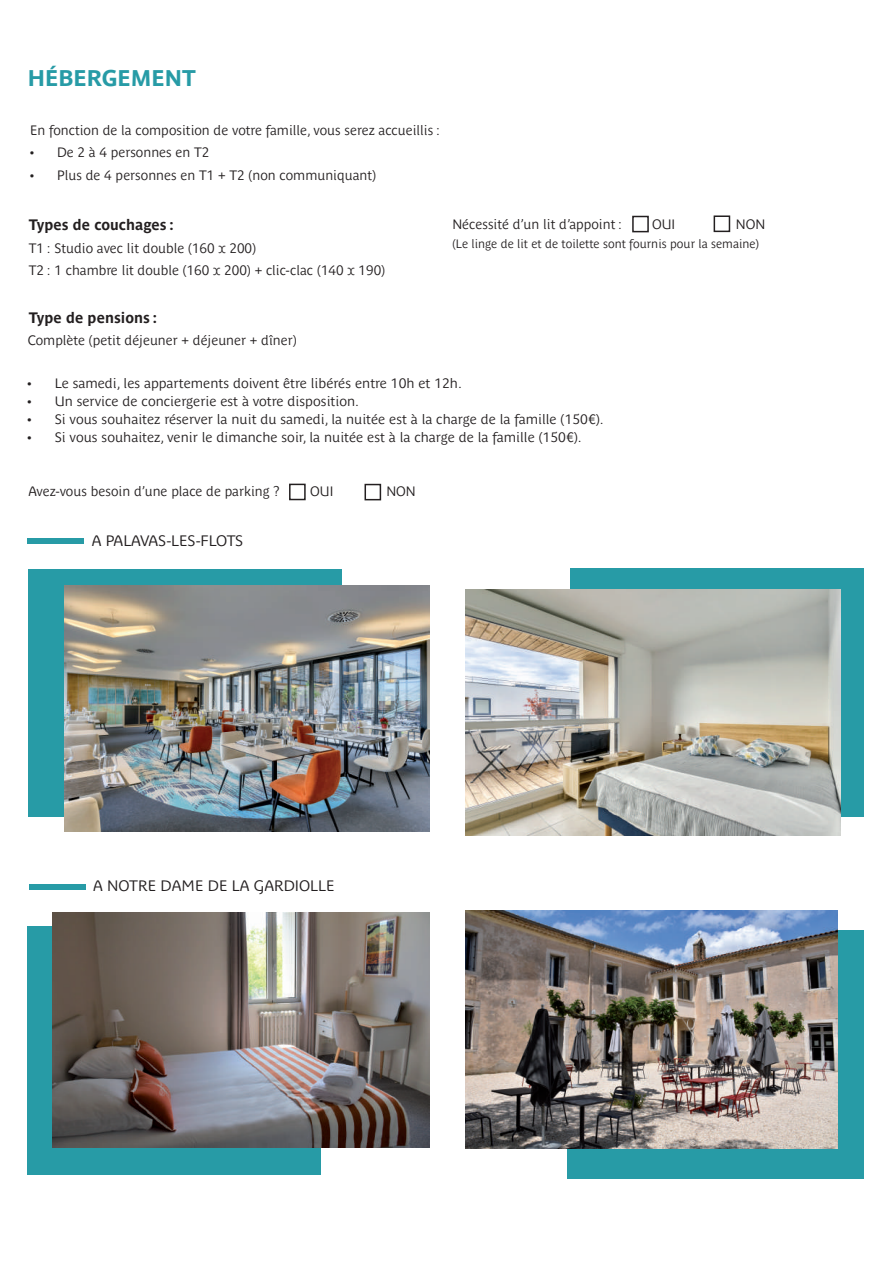
<style>
.page{position:relative;width:893px;height:1263px;background:#fff}
.page>*{position:absolute;margin:0;border:0;box-sizing:border-box;transform-origin:0 0}
.t1{font:700 22.5px "Parisine Std";color:#279ba6}
.t2{font:15px "Parisine Plus Std Gris";color:#231f20}
.t3{font:700 15px "Parisine Std";color:#231f20}
.t4{font:13.5px/22.5px "Parisine Plus Std Gris";color:#231f20}
.t5{font:12px "Parisine Plus Std Gris";color:#231f20}
</style>
<div class="page">
<div style="left:632px;top:216px;width:17px;height:16px;border:2px solid #231f20"></div>
<div style="left:714px;top:215px;width:16px;height:17px;border:2px solid #231f20"></div>
<div style="left:289px;top:484px;width:17px;height:16px;border:2px solid #231f20"></div>
<div style="left:364px;top:484px;width:17px;height:16px;border:2px solid #231f20"></div>
<div style="left:28px;top:569px;width:313px;height:248px;background:#279ba6"></div>
<div style="left:571px;top:569px;width:293px;height:248px;background:#279ba6"></div>
<img style="left:64px;top:586px;width:365px;height:246px">
<img style="left:465px;top:589px;width:376px;height:246px">
<div style="left:28px;top:539px;width:56px;height:5px;background:#279ba6"></div>
<div style="left:29px;top:884px;width:57px;height:5px;background:#279ba6"></div>
<div style="left:28px;top:926px;width:293px;height:248px;background:#279ba6"></div>
<div style="left:567px;top:931px;width:297px;height:248px;background:#279ba6"></div>
<img style="left:53px;top:912px;width:376px;height:235px">
<img style="left:465px;top:910px;width:372px;height:239px">
<h1 class="t1" style="left:28px;top:65px;width:170px">HÉBERGEMENT</h1>
<p class="t4" style="left:30px;top:119px;width:411px">En fonction de la composition de votre famille, vous serez accueillis :</p>
<p class="t4" style="left:30px;top:141px;width:181px">• De 2 à 4 personnes en T2</p>
<p class="t4" style="left:30px;top:164px;width:348px">• Plus de 4 personnes en T1 + T2 (non communiquant)</p>
<p class="t3" style="left:29px;top:216px;width:146px">Types de couchages :</p>
<p class="t4" style="left:29px;top:237px;width:358px">T1 : Studio avec lit double (160 x 200)<br>T2 : 1 chambre lit double (160 x 200) + clic-clac (140 x 190)</p>
<p class="t4" style="left:452px;top:213px;width:171px">Nécessité d’un lit d’appoint :</p>
<p class="t4" style="left:652px;top:213px;width:25px">OUI</p>
<p class="t4" style="left:736px;top:213px;width:31px">NON</p>
<p class="t5" style="left:452px;top:237px;width:308px">(Le linge de lit et de toilette sont fournis pour la semaine)</p>
<p class="t3" style="left:29px;top:309px;width:130px">Type de pensions :</p>
<p class="t4" style="left:28px;top:329px;width:270px">Complète (petit déjeuner + déjeuner + dîner)</p>
<p class="t4" style="left:28px;top:372px;width:436px">• Le samedi, les appartements doivent être libérés entre 10h et 12h.</p>
<p class="t4" style="left:28px;top:390px;width:333px">• Un service de conciergerie est à votre disposition.</p>
<p class="t4" style="left:28px;top:408px;width:578px">• Si vous souhaitez réserver la nuit du samedi, la nuitée est à la charge de la famille (150€).</p>
<p class="t4" style="left:28px;top:426px;width:556px">• Si vous souhaitez, venir le dimanche soir, la nuitée est à la charge de la famille (150€).</p>
<p class="t4" style="left:28px;top:480px;width:253px">Avez-vous besoin d’une place de parking ?</p>
<p class="t4" style="left:310px;top:480px;width:25px">OUI</p>
<p class="t4" style="left:386px;top:480px;width:31px">NON</p>
<p class="t2" style="left:92px;top:532px;width:153px">A PALAVAS-LES-FLOTS</p>
<p class="t2" style="left:93px;top:877px;width:243px">A NOTRE DAME DE LA GARDIOLLE</p>
</div>
